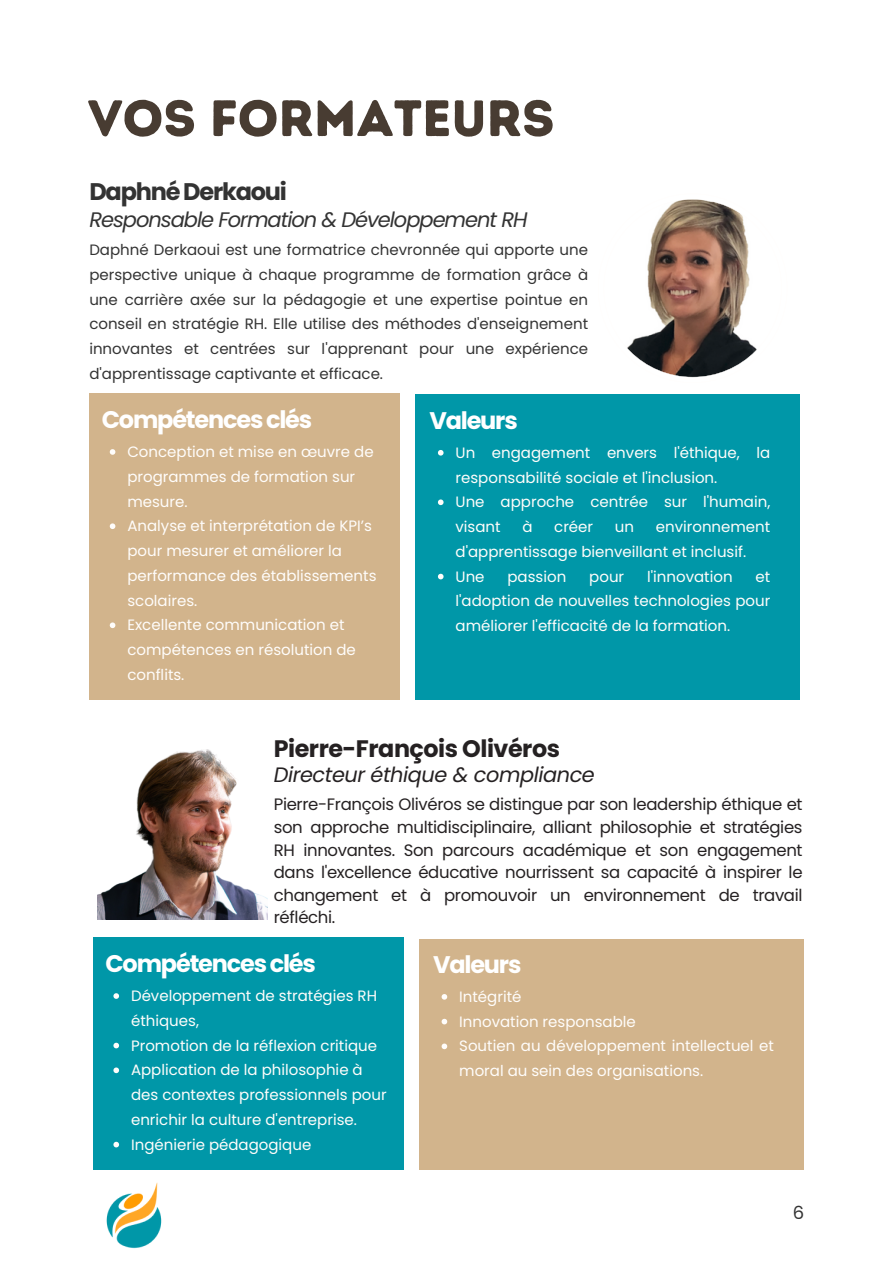
<style>
.page{position:relative;width:893px;height:1264px;background:#fff}
.page>*{position:absolute;margin:0;border:0;box-sizing:border-box;transform-origin:0 0}
.t1{font:51px "Intro Rust Base";color:#483c32}
.t2{font:700 24px "Poppins";letter-spacing:-.05em;color:#fff}
.t3{font:700 24px "Poppins";letter-spacing:-.05em;color:#333}
.t4{font:700 23.85px "Poppins";letter-spacing:-.02em;color:#252122}
.t5{font:italic 21px "Poppins";letter-spacing:-.05em;color:#333}
.t6{font:italic 20.85px "Poppins";letter-spacing:-.02em;color:#252122}
.t7{font:18px "Poppins";color:#333}
.t8{font:16.5px/22.5px "Poppins";letter-spacing:-.02em;color:#252122;text-align:justify}
.t9{font:15px/24.8px "Poppins";color:#fffdfb}
.t10{font:15px/24.8px "Poppins";color:#333;text-align:justify}
</style>
<div class="page">
<img style="left:97px;top:749px;width:170px;height:170px">
<div style="left:89px;top:393px;width:310px;height:307px;background:#d2b48c"></div>
<svg style="left:110px;top:449px;width:5px;height:6px"></svg>
<svg style="left:110px;top:523px;width:5px;height:6px"></svg>
<svg style="left:110px;top:622px;width:5px;height:6px"></svg>
<div style="left:415px;top:395px;width:385px;height:305px;background:#0097a8"></div>
<svg style="left:438px;top:450px;width:5px;height:5px"></svg>
<svg style="left:438px;top:499px;width:5px;height:6px"></svg>
<svg style="left:438px;top:573px;width:5px;height:6px"></svg>
<svg style="left:627px;top:199px;width:130px;height:179px"></svg>
<div style="left:93px;top:937px;width:310px;height:232px;background:#0097a8"></div>
<svg style="left:113px;top:993px;width:6px;height:5px"></svg>
<svg style="left:113px;top:1042px;width:6px;height:6px"></svg>
<svg style="left:113px;top:1067px;width:6px;height:6px"></svg>
<svg style="left:113px;top:1141px;width:6px;height:6px"></svg>
<div style="left:419px;top:939px;width:384px;height:230px;background:#d2b48c"></div>
<svg style="left:441px;top:994px;width:6px;height:5px"></svg>
<svg style="left:441px;top:1018px;width:6px;height:6px"></svg>
<svg style="left:441px;top:1043px;width:6px;height:6px"></svg>
<img style="left:106px;top:1182px;width:56px;height:67px">
<p class="t1" style="left:88px;top:87px;width:468px">VOS FORMATEURS</p>
<p class="t3" style="left:89px;top:175px;width:199px">Daphné Derkaoui</p>
<p class="t5" style="left:89px;top:205px;width:440px">Responsable Formation &amp; Développement RH</p>
<p class="t10" style="left:89px;top:237px;width:500px">Daphné Derkaoui est une formatrice chevronnée qui apporte une perspective unique à chaque programme de formation grâce à une carrière axée sur la pédagogie et une expertise pointue en conseil en stratégie RH. Elle utilise des méthodes d'enseignement innovantes et centrées sur l'apprenant pour une expérience d'apprentissage captivante et efficace.</p>
<h2 class="t2" style="left:102px;top:403px;width:212px">Compétences clés</h2>
<p class="t9" style="left:127px;top:439px;width:248px">Conception et mise en œuvre de programmes de formation sur mesure.</p>
<h3 class="t9" style="left:127px;top:513px;width:250px">Analyse et interprétation de KPI’s pour mesurer et améliorer la performance des établissements scolaires.</h3>
<p class="t9" style="left:127px;top:612px;width:230px">Excellente communication et compétences en résolution de conflits.</p>
<p class="t2" style="left:429px;top:403px;width:90px">Valeurs</p>
<h2 class="t9" style="left:455px;top:440px;width:316px">Un engagement envers l'éthique, la responsabilité sociale et l'inclusion.</h2>
<p class="t9" style="left:455px;top:489px;width:316px">Une approche centrée sur l'humain, visant</p>
<p class="t9" style="left:522px;top:514px;width:12px">à</p>
<p class="t9" style="left:554px;top:514px;width:40px">créer</p>
<p class="t9" style="left:615px;top:514px;width:21px">un</p>
<p class="t9" style="left:455px;top:514px;width:316px;text-indent:200px">environnement d'apprentissage bienveillant et inclusif.</p>
<p class="t9" style="left:455px;top:564px;width:31px">Une</p>
<p class="t9" style="left:507px;top:564px;width:60px">passion</p>
<p class="t9" style="left:589px;top:564px;width:36px">pour</p>
<p class="t9" style="left:647px;top:564px;width:87px">l'innovation</p>
<p class="t9" style="left:455px;top:564px;width:316px;text-align:justify;text-indent:300px">et l'adoption de nouvelles technologies pour améliorer l'efficacité de la formation.</p>
<p class="t4" style="left:274px;top:731px;width:288px">Pierre-François Olivéros</p>
<h2 class="t6" style="left:274px;top:759px;width:322px">Directeur éthique &amp; compliance</h2>
<h3 class="t8" style="left:274px;top:793px;width:530px">Pierre-François Olivéros se distingue par son leadership éthique et son approche multidisciplinaire, alliant philosophie et stratégies RH innovantes. Son parcours académique et son engagement dans l'excellence éducative nourrissent sa capacité à inspirer le changement et à promouvoir un environnement de travail réfléchi.</h3>
<h2 class="t2" style="left:106px;top:946px;width:212px">Compétences clés</h2>
<p class="t9" style="left:131px;top:983px;width:247px">Développement de stratégies RH éthiques,</p>
<p class="t9" style="left:131px;top:1032px;width:247px">Promotion de la réflexion critique</p>
<p class="t9" style="left:131px;top:1057px;width:257px">Application de la philosophie à des contextes professionnels pour enrichir la culture d'entreprise.</p>
<p class="t9" style="left:131px;top:1131px;width:182px">Ingénierie pédagogique</p>
<p class="t2" style="left:433px;top:947px;width:90px">Valeurs</p>
<h2 class="t9" style="left:459px;top:984px;width:64px">Intégrité</h2>
<p class="t9" style="left:459px;top:1009px;width:178px">Innovation responsable</p>
<p class="t9" style="left:459px;top:1033px;width:316px">Soutien au développement intellectuel et moral au sein des organisations.</p>
<p class="t7" style="left:792px;top:1200px;width:13px">6</p>
</div>
